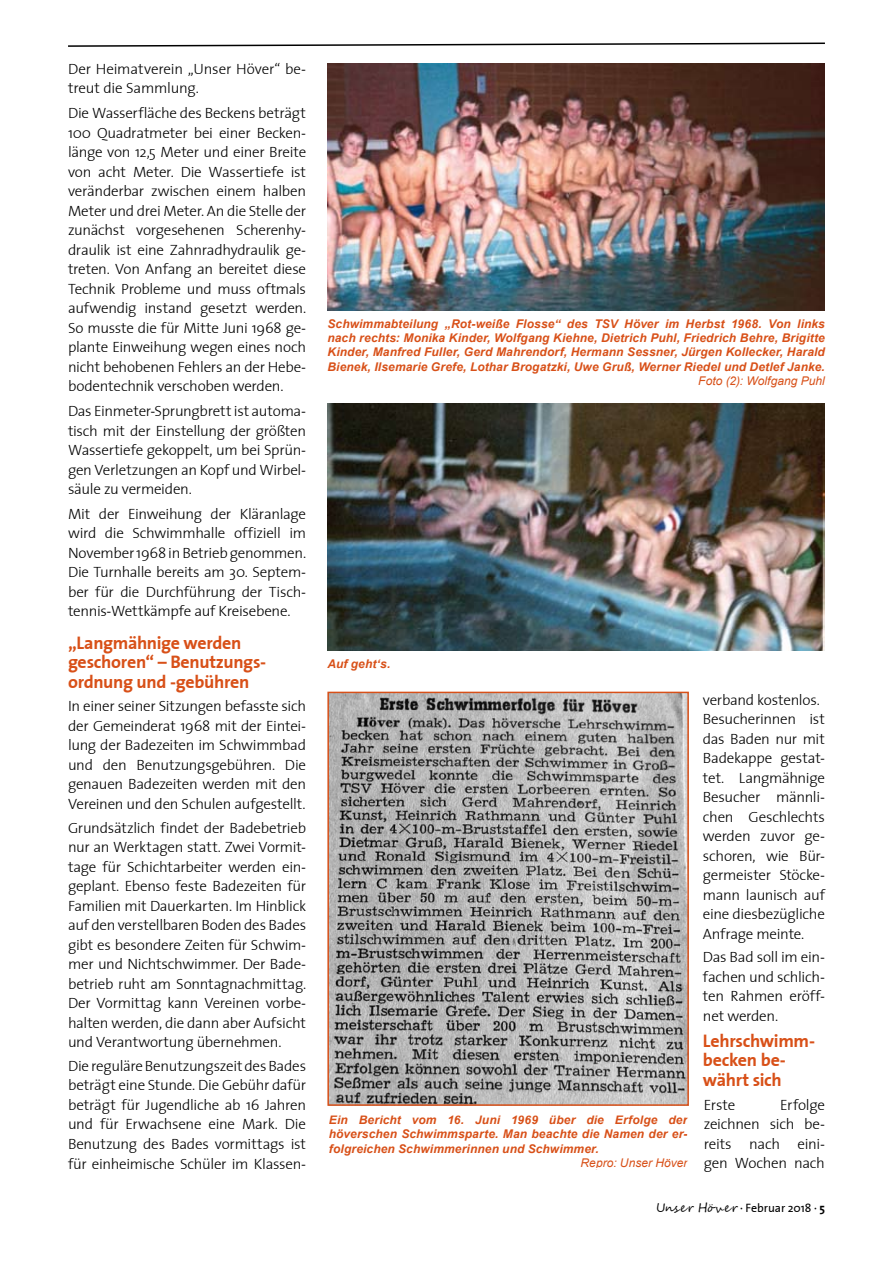
<style>
.page{position:relative;width:893px;height:1263px;background:#fff}
.page>*{position:absolute;margin:0;border:0;box-sizing:border-box;transform-origin:0 0}
.t1{font:18px/19.5px "The Sans Bold Plain";letter-spacing:-.02em;color:#d85018}
.t2{font:15px/19.5px "The Sans Light Plain";letter-spacing:-.02em;color:#000;text-align:justify}
.t3{font:italic 700 12px/14.4px "Arial";letter-spacing:.01em;color:#d85018;text-align:justify}
.t4{font:italic 12px "Arial";letter-spacing:.005em;color:#d85018}
.t5{font:12px "The Sans Plain";color:#000}
.s1{font-family:"Segoe Script"}
.s2{font-family:"The Sans Bold Plain"}
</style>
<div class="page">
<svg style="left:68px;top:42px;width:757px;height:5px"></svg>
<img style="left:330px;top:695px;width:356px;height:408px">
<div style="left:327px;top:692px;width:362px;height:414px;border:2px solid #d85018"></div>
<img style="left:327px;top:64px;width:498px;height:246px">
<img style="left:327px;top:404px;width:498px;height:247px">
<p class="t2" style="left:68px;top:59px;width:240px">Der Heimatverein „Unser Höver“ be&shy;treut die Sammlung.</p>
<p class="t2" style="left:68px;top:103px;width:240px">Die Wasserfläche des Beckens beträgt 100 Quadratmeter bei einer Becken&shy;länge von 12,5 Meter und einer Breite von acht Meter. Die Wassertiefe ist veränderbar zwischen einem halben Meter und drei Meter. An die Stelle der zunächst vorgesehenen Scherenhy&shy;draulik ist eine Zahnradhydraulik ge&shy;treten. Von Anfang an bereitet diese Technik Probleme und muss oftmals aufwendig instand gesetzt werden.<br>So musste die für Mitte Juni 1968 ge&shy;plante Einweihung wegen eines noch nicht behobenen Fehlers an der Hebe&shy;bodentechnik verschoben werden.</p>
<p class="t2" style="left:68px;top:401px;width:240px">Das Einmeter-Sprungbrett ist automa&shy;tisch mit der Einstellung der größten Wassertiefe gekoppelt, um bei Sprün&shy;gen Verletzungen an Kopf und Wirbel&shy;säule zu vermeiden.</p>
<p class="t2" style="left:68px;top:504px;width:240px">Mit der Einweihung der Kläranlage wird die Schwimmhalle offiziell im November 1968 in Betrieb genommen.<br>Die Turnhalle bereits am 30. Septem&shy;ber für die Durchführung der Tisch&shy;tennis-Wettkämpfe auf Kreisebene.</p>
<p class="t1" style="left:68px;top:632px;width:200px">„Langmähnige werden geschoren“ – Benutzungs&shy;ordnung und -gebühren</p>
<p class="t2" style="left:68px;top:696px;width:240px">In einer seiner Sitzungen befasste sich der Gemeinderat 1968 mit der Eintei&shy;lung der Badezeiten im Schwimmbad und den Benutzungsgebühren. Die genauen Badezeiten werden mit den Vereinen und den Schulen aufgestellt.</p>
<p class="t2" style="left:68px;top:817px;width:240px">Grundsätzlich findet der Badebetrieb nur an Werktagen statt. Zwei Vormit&shy;tage für Schichtarbeiter werden ein&shy;geplant. Ebenso feste Badezeiten für Familien mit Dauerkarten. Im Hinblick auf den verstellbaren Boden des Bades gibt es besondere Zeiten für Schwim&shy;mer und Nichtschwimmer. Der Bade&shy;betrieb ruht am Sonntagnachmittag.<br>Der Vormittag kann Vereinen vorbe&shy;halten werden, die dann aber Aufsicht und Verantwortung übernehmen.</p>
<p class="t2" style="left:68px;top:1056px;width:240px">Die reguläre Benutzungszeit des Bades beträgt eine Stunde. Die Gebühr dafür beträgt für Jugendliche ab 16 Jahren und für Erwachsene eine Mark. Die Benutzung des Bades vormittags ist für einheimische Schüler im Klassen-</p>
<p class="t3" style="left:327px;top:317px;width:499px">Schwimmabteilung „Rot-weiße Flosse“ des TSV Höver im Herbst 1968. Von links nach rechts: Monika Kinder, Wolfgang Kiehne, Dietrich Puhl, Friedrich Behre, Brigitte Kinder, Manfred Fuller, Gerd Mahrendorf, Hermann Sessner, Jürgen Kollecker, Harald Bienek, Ilsemarie Grefe, Lothar Brogatzki, Uwe Gruß, Werner Riedel und Detlef Janke.</p>
<p class="t4" style="left:698px;top:373px;width:128px">Foto (2): Wolfgang Puhl</p>
<p class="t3" style="left:327px;top:657px;width:65px">Auf geht‘s.</p>
<p class="t3" style="left:329px;top:1113px;width:360px">Ein Bericht vom 16. Juni 1969 über die Erfolge der höverschen Schwimmsparte. Man beachte die Namen der er&shy;folgreichen Schwimmerinnen und Schwimmer.</p>
<p class="t4" style="left:581px;top:1155px;width:108px">Repro: Unser Höver</p>
<p class="t2" style="left:703px;top:689px;width:124px;text-align:left">verband kostenlos.<br>Besucherinnen ist das Baden nur mit<br>Badekappe gestat&shy;tet. Langmähnige<br>Besucher männli&shy;chen Geschlechts werden zuvor ge&shy;schoren, wie Bür&shy;germeister Stöcke&shy;mann launisch auf eine diesbezügliche<br>Anfrage meinte.</p>
<p class="t2" style="left:703px;top:947px;width:124px">Das Bad soll im ein&shy;fachen und schlich&shy;ten Rahmen eröff&shy;net werden.</p>
<p class="t1" style="left:703px;top:1030px;width:114px">Lehrschwimm&shy;becken be&shy;währt sich</p>
<p class="t2" style="left:704px;top:1094px;width:33px">Erste</p>
<p class="t2" style="left:704px;top:1094px;width:123px;text-indent:76px">Erfolge zeichnen sich be&shy;reits nach eini&shy;gen Wochen nach</p>
<p class="t5" style="left:656px;top:1198px;width:170px"><span class="s1">Unser Höver</span> · Februar 2018 · <span class="s2">5</span></p>
</div>
